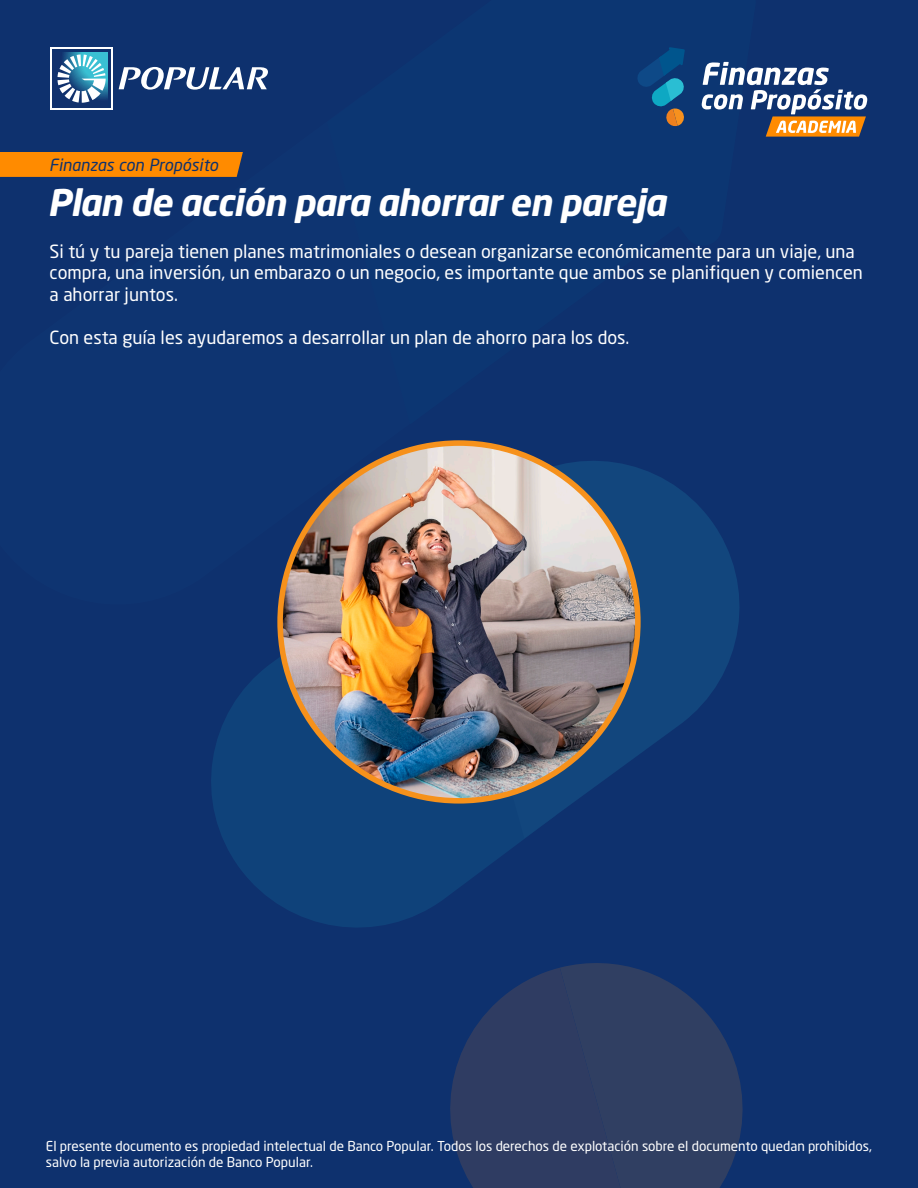
<style>
.page{position:relative;width:918px;height:1188px;background:#0e316e}
.page>*{position:absolute;margin:0;border:0;box-sizing:border-box;transform-origin:0 0}
.t1{font:italic 700 36.3px "Neo Sans Std";letter-spacing:-.02em;color:#fff}
.t2{font:18px/21.6px "Neo Sans Std";color:#fff}
.t3{font:italic 16.5px "Neo Sans Std";color:#0e316e}
.t4{font:13.5px/16.2px "Neo Sans Std";color:#fff}
</style>
<div class="page">
<svg style="left:560px;top:963px;width:183px;height:225px;fill:#303f62"></svg>
<svg style="left:450px;top:968px;width:187px;height:220px;fill:#2f3c62"></svg>
<svg style="left:211px;top:635px;width:314px;height:292px;fill:#0f427a"></svg>
<svg style="left:442px;top:441px;width:298px;height:397px;fill:#12447b"></svg>
<svg style="left:277px;top:440px;width:364px;height:364px;fill:#f6911b"></svg>
<img style="left:283px;top:446px;width:352px;height:352px;border-radius:176px">
<div style="left:51px;top:48px;width:62px;height:62px;background:#fff"></div>
<div style="left:52px;top:49px;width:59px;height:59px;background:linear-gradient(to right,#0e316e,#0e316e)"></div>
<svg style="left:119px;top:67px;width:149px;height:23px"></svg>
<div style="left:52px;top:53px;width:55px;height:55px;background:linear-gradient(to right,#11316d,#11316d)"></div>
<svg style="left:58px;top:55px;width:48px;height:48px"></svg>
<svg style="left:637px;top:47px;width:48px;height:80px"></svg>
<svg style="left:702px;top:62px;width:165px;height:75px"></svg>
<div style="left:0;top:152px;width:243px;height:25px;background:#ff8b00"></div>
<p class="t3" style="left:49px;top:154px;width:171px">Finanzas con Propósito</p>
<h1 class="t1" style="left:47px;top:179px;width:620px">Plan de acción para ahorrar en pareja</h1>
<p class="t2" style="left:50px;top:240px;width:815px">Si tú y tu pareja tienen planes matrimoniales o desean organizarse económicamente para un viaje, una compra, una inversión, un embarazo o un negocio, es importante que ambos se planifiquen y comiencen a ahorrar juntos.</p>
<p class="t2" style="left:50px;top:327px;width:581px">Con esta guía les ayudaremos a desarrollar un plan de ahorro para los dos.</p>
<p class="t4" style="left:46px;top:1137px;width:828px">El presente documento es propiedad intelectual de Banco Popular. Todos los derechos de explotación sobre el documento quedan prohibidos, salvo la previa autorización de Banco Popular.</p>
</div>
